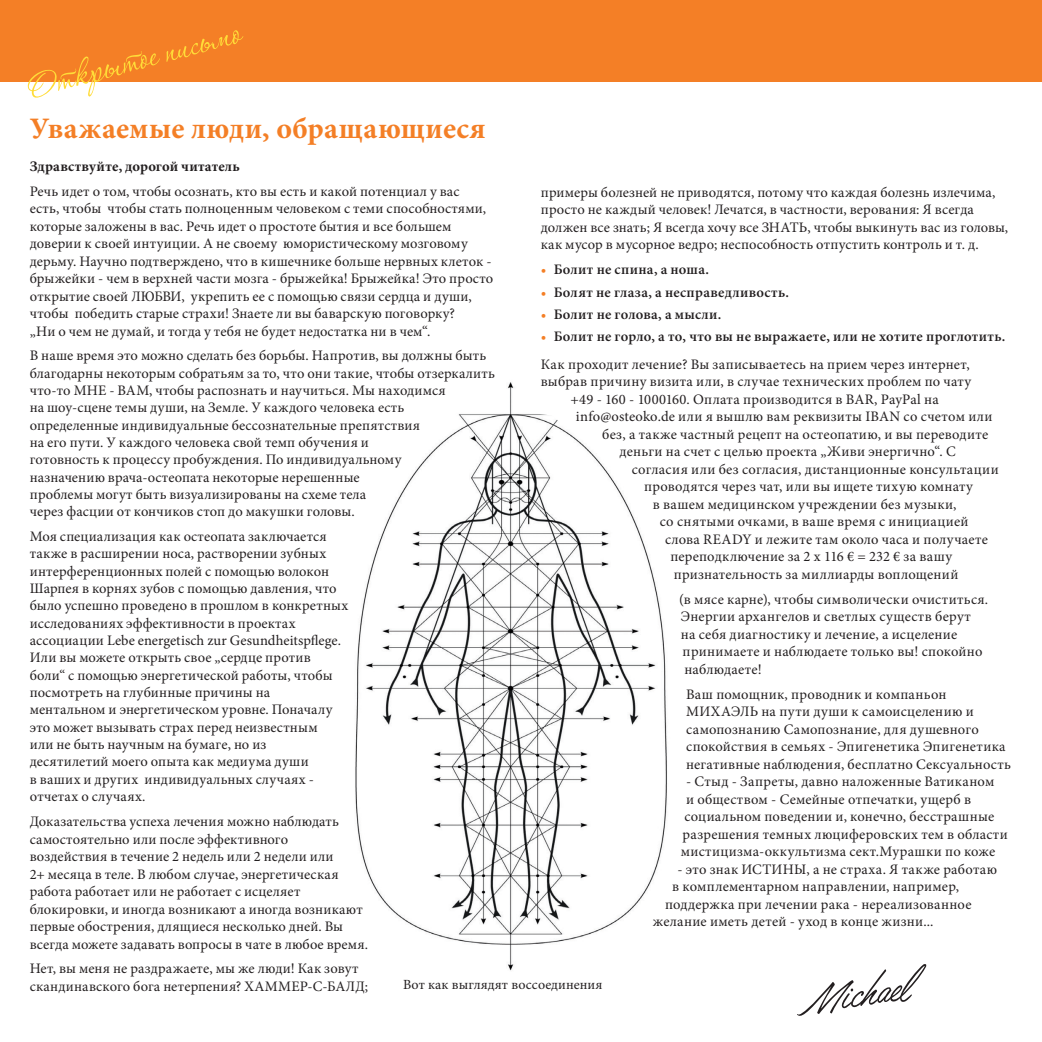
<style>
.page{position:relative;width:1042px;height:1042px;background:#fff}
.page>*{position:absolute;margin:0;border:0;box-sizing:border-box;transform-origin:0 0}
.Fliesstext{font:52.5px "Lisbon Script";color:#231f20}
.Fliesstext-2{font:43.75px "Corinthia";color:#ffdc38}
.Headline_orange{font:700 29.75px "Minion Pro";letter-spacing:.015em;color:#f47f26}
.fliess_NEU{font:14.53px/17.5px "Minion Pro";letter-spacing:.01em;color:#231f20}
.fliess_NEU-2{font:600 14.53px "Minion Pro";letter-spacing:.025em;color:#231f20}
.fliess_NEU-3{font:700 14.53px "Minion Pro";letter-spacing:.015em;color:#231f20}
.Fliesstext-3{font:14px "Minion Pro";letter-spacing:.005em;color:#231f20}
.s1{font-weight:400;color:#f47f26}
</style>
<div class="page">
<img style="left:355px;top:382px;width:312px;height:589px">
<div style="left:0;top:0;width:1042px;height:81px;background:#f47f26"></div>
<p class="Fliesstext-2" style="left:22px;top:66px;width:220px;rotate:-15deg">Открытое письмо</p>
<p class="Headline_orange" style="left:30px;top:108px;width:457px">Уважаемые люди, обращающиеся</p>
<p class="fliess_NEU-3" style="left:30px;top:156px;width:211px">Здравствуйте, дорогой читатель</p>
<p class="fliess_NEU" style="left:30px;top:182px;width:465px">Речь идет о том, чтобы осознать, кто вы есть и какой потенциал у вас<br>есть, чтобы чтобы стать полноценным человеком с теми способностями, которые заложены в вас. Речь идет о простоте бытия и все большем доверии к своей интуиции. А не своему юмористическому мозговому дерьму. Научно подтверждено, что в кишечнике больше нервных клеток - брыжейки - чем в верхней части мозга - брыжейка! Брыжейка! Это просто открытие своей ЛЮБВИ, укрепить ее с помощью связи сердца и души, чтобы победить старые страхи! Знаете ли вы баварскую поговорку?<br>„Ни о чем не думай, и тогда у тебя не будет недостатка ни в чем“.</p>
<p class="fliess_NEU" style="left:30px;top:347px;width:467px">В наше время это можно сделать без борьбы. Напротив, вы должны быть благодарны некоторым собратьям за то, что они такие, чтобы отзеркалить что-то МНЕ - ВАМ, чтобы распознать и научиться. Мы находимся<br>на шоу-сцене темы души, на Земле. У каждого человека есть определенные индивидуальные бессознательные препятствия<br>на его пути. У каждого человека свой темп обучения и<br>готовность к процессу пробуждения. По индивидуальному<br>назначению врача-остеопата некоторые нерешенные<br>проблемы могут быть визуализированы на схеме тела<br>через фасции от кончиков стоп до макушки головы.</p>
<p class="fliess_NEU" style="left:30px;top:528px;width:320px">Моя специализация как остеопата заключается также в расширении носа, растворении зубных интерференционных полей с помощью волокон Шарпея в корнях зубов с помощью давления, что было успешно проведено в прошлом в конкретных исследованиях эффективности в проектах ассоциации Lebe energetisch zur Gesundheitspflege.<br>Или вы можете открыть свое „сердце против боли“ с помощью энергетической работы, чтобы посмотреть на глубинные причины на ментальном и энергетическом уровне. Поначалу это может вызывать страх перед неизвестным<br>или не быть научным на бумаге, но из десятилетий моего опыта как медиума души<br>в ваших и других индивидуальных случаях - отчетах о случаях.</p>
<p class="fliess_NEU" style="left:30px;top:812px;width:340px">Доказательства успеха лечения можно наблюдать самостоятельно или после эффективного воздействия в течение 2 недель или 2 недели или<br>2+ месяца в теле. В любом случае, энергетическая работа работает или не работает с исцеляет блокировки, и иногда возникают а иногда возникают первые обострения, длящиеся несколько дней. Вы всегда можете задавать вопросы в чате в любое время.</p>
<p class="fliess_NEU" style="left:30px;top:960px;width:340px">Нет, вы меня не раздражаете, мы же люди! Как зовут скандинавского бога нетерпения? ХАММЕР-С-БАЛД;</p>
<p class="fliess_NEU" style="left:541px;top:183px;width:469px">примеры болезней не приводятся, потому что каждая болезнь излечима, просто не каждый человек! Лечатся, в частности, верования: Я всегда должен все знать; Я всегда хочу все ЗНАТЬ, чтобы выкинуть вас из головы, как мусор в мусорное ведро; неспособность отпустить контроль и т. д.</p>
<p class="fliess_NEU-2" style="left:541px;top:259px;width:170px"><span class="s1">•</span> Болит не спина, а ноша.</p>
<p class="fliess_NEU-2" style="left:541px;top:282px;width:250px"><span class="s1">•</span> Болят не глаза, а несправедливость.</p>
<p class="fliess_NEU-2" style="left:541px;top:304px;width:182px"><span class="s1">•</span> Болит не голова, а мысли.</p>
<p class="fliess_NEU-2" style="left:541px;top:327px;width:466px"><span class="s1">•</span> Болит не горло, а то, что вы не выражаете, или не хотите проглотить.</p>
<p class="fliess_NEU" style="left:541px;top:356px;width:430px">Как проходит лечение? Вы записываетесь на прием через интернет,</p>
<p class="fliess_NEU" style="left:541px;top:373px;width:432px">выбрав причину визита или, в случае технических проблем по чату</p>
<p class="fliess_NEU" style="left:570px;top:391px;width:370px">+49 - 160 - 1000160. Оплата производится в BAR, PayPal на</p>
<p class="fliess_NEU" style="left:576px;top:408px;width:418px">info@osteoko.de или я вышлю вам реквизиты IBAN со счетом или</p>
<p class="fliess_NEU" style="left:602px;top:426px;width:388px">без, а также частный рецепт на остеопатию, и вы переводите</p>
<p class="fliess_NEU" style="left:619px;top:443px;width:338px">деньги на счет с целью проекта „Живи энергично“. С</p>
<p class="fliess_NEU" style="left:632px;top:461px;width:368px">согласия или без согласия, дистанционные консультации</p>
<p class="fliess_NEU" style="left:644px;top:478px;width:330px">проводятся через чат, или вы ищете тихую комнату</p>
<p class="fliess_NEU" style="left:653px;top:496px;width:305px">в вашем медицинском учреждении без музыки,</p>
<p class="fliess_NEU" style="left:660px;top:513px;width:310px">со снятыми очками, в ваше время с инициацией</p>
<p class="fliess_NEU" style="left:665px;top:531px;width:324px">слова READY и лежите там около часа и получаете</p>
<p class="fliess_NEU" style="left:670px;top:548px;width:283px">переподключение за 2 x 116 € = 232 € за вашу</p>
<p class="fliess_NEU" style="left:674px;top:566px;width:286px">признательность за миллиарды воплощений</p>
<p class="fliess_NEU" style="left:679px;top:590px;width:311px">(в мясе карне), чтобы символически очиститься.<br>Энергии архангелов и светлых существ берут<br>на себя диагностику и лечение, а исцеление принимаете и наблюдаете только вы! спокойно наблюдаете!</p>
<p class="fliess_NEU" style="left:686px;top:685px;width:326px">Ваш помощник, проводник и компаньон МИХАЭЛЬ на пути души к самоисцелению и самопознанию Самопознание, для душевного спокойствия в семьях - Эпигенетика Эпигенетика негативные наблюдения, бесплатно Сексуальность</p>
<p class="fliess_NEU" style="left:686px;top:773px;width:310px">- Стыд - Запреты, давно наложенные Ватиканом</p>
<p class="fliess_NEU" style="left:686px;top:790px;width:286px">и обществом - Семейные отпечатки, ущерб в</p>
<p class="fliess_NEU" style="left:684px;top:808px;width:311px">социальном поведении и, конечно, бесстрашные</p>
<p class="fliess_NEU" style="left:682px;top:825px;width:327px">разрешения темных люциферовских тем в области</p>
<p class="fliess_NEU" style="left:681px;top:843px;width:316px">мистицизма-оккультизма сект.Мурашки по коже</p>
<p class="fliess_NEU" style="left:677px;top:860px;width:321px">- это знак ИСТИНЫ, а не страха. Я также работаю</p>
<p class="fliess_NEU" style="left:672px;top:878px;width:289px">в комплементарном направлении, например,</p>
<p class="fliess_NEU" style="left:665px;top:895px;width:308px">поддержка при лечении рака - нереализованное</p>
<p class="fliess_NEU" style="left:653px;top:913px;width:282px">желание иметь детей - уход в конце жизни...</p>
<p class="Fliesstext" style="left:793px;top:974px;width:115px;rotate:-7deg">Michael</p>
<p class="Fliesstext-3" style="left:403px;top:975px;width:201px">Вот как выглядят воссоединения</p>
</div>
